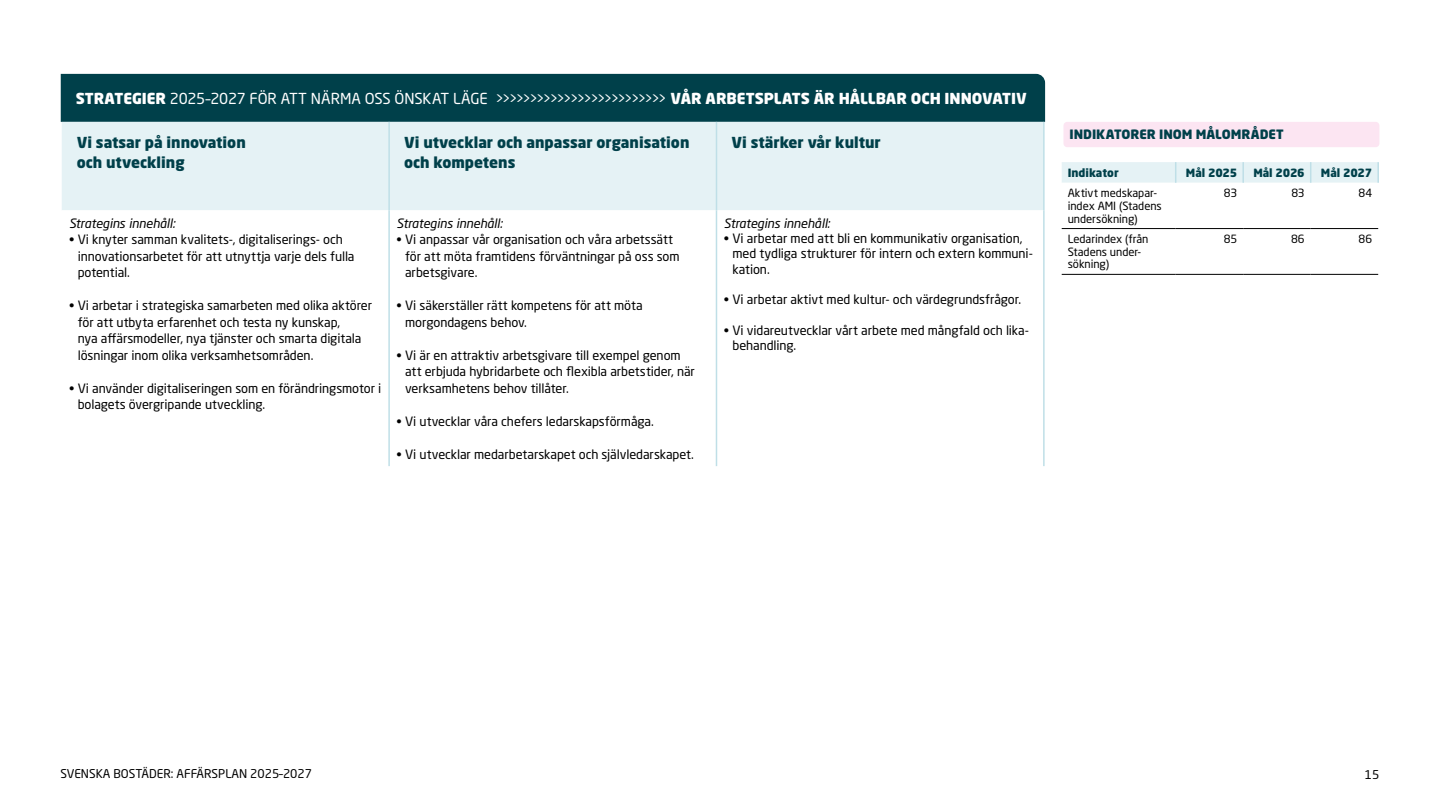
<style>
.page{position:relative;width:1440px;height:810px;background:#fff}
.page>*{position:absolute;margin:0;border:0;box-sizing:border-box;transform-origin:0 0}
.Garamond_10_5_12_25{font:15px "Neo Sans Std";letter-spacing:-.005em;color:#fff}
.Mellanrubrik-ny{font:900 15px/19.8px "Neo Sans Std";color:#00404a}
.Neo_Sans_rub_18_2{font:12.75px/16.5px "Neo Sans Std";letter-spacing:-.005em;color:#000}
.Fakta_text{font:12.75px/15.3px "Neo Sans Std";letter-spacing:-.005em;color:#000}
.Fakta_text-2{font:italic 12.75px "Neo Sans Std";letter-spacing:-.005em;color:#000}
.Garamond_10_5_12_25-2{font:900 12.75px "Neo Sans Std";color:#00404a}
.t1{font:12px "Neo Sans Std";color:#000}
.t2{font:11.25px/12.6px "Neo Sans Std";letter-spacing:-.005em;color:#000}
.t3{font:900 11.25px "Neo Sans Std";letter-spacing:-.005em;color:#00404a}
.s1{font-weight:900}
</style>
<div class="page">
<div style="left:61px;top:74px;width:984px;height:48px;background:#00404a"></div>
<hr style="left:1062px;top:274px;width:114px;height:1px;background:#000">
<hr style="left:1176px;top:274px;width:67px;height:1px;background:#000">
<hr style="left:1243px;top:274px;width:68px;height:1px;background:#000">
<hr style="left:1311px;top:274px;width:67px;height:1px;background:#000">
<svg style="left:1062px;top:162px;width:316px;height:112px"></svg>
<hr style="left:1377px;top:162px;width:2px;height:21px;background:#bfdfe7">
<div style="left:62px;top:122px;width:981px;height:88px;background:#e5f2f5"></div>
<hr style="left:388px;top:122px;width:2px;height:88px;background:#bfdfe7">
<hr style="left:388px;top:210px;width:2px;height:256px;background:#bfdfe7">
<hr style="left:716px;top:122px;width:1px;height:88px;background:#bfdfe7">
<hr style="left:716px;top:210px;width:1px;height:256px;background:#bfdfe7">
<hr style="left:1043px;top:122px;width:2px;height:88px;background:#bfdfe7">
<hr style="left:1043px;top:210px;width:2px;height:256px;background:#bfdfe7">
<div style="left:1064px;top:122px;width:315px;height:25px;background:#fce5f2;border-radius:4px"></div>
<p class="Garamond_10_5_12_25" style="left:76px;top:89px;width:953px"><span class="s1">STRATEGIER</span> 2025–2027 FÖR ATT NÄRMA OSS ÖNSKAT LÄGE &gt;&gt;&gt;&gt;&gt;&gt;&gt;&gt;&gt;&gt;&gt;&gt;&gt;&gt;&gt;&gt;&gt;&gt;&gt;&gt;&gt;&gt;&gt;&gt;&gt; <span class="s1">VÅR ARBETSPLATS ÄR HÅLLBAR OCH INNOVATIV</span></p>
<p class="Mellanrubrik-ny" style="left:77px;top:132px;width:171px">Vi satsar på innovation och utveckling</p>
<p class="Mellanrubrik-ny" style="left:404px;top:132px;width:287px">Vi utvecklar och anpassar organisation och kompetens</p>
<p class="Mellanrubrik-ny" style="left:731px;top:132px;width:151px">Vi stärker vår kultur</p>
<p class="Fakta_text-2" style="left:69px;top:215px;width:108px">Strategins innehåll:</p>
<p class="Neo_Sans_rub_18_2" style="left:78px;top:231px;width:278px;text-indent:-8px">• Vi knyter samman kvalitets-, digitaliserings- och innovationsarbetet för att utnyttja varje dels fulla potential.</p>
<p class="Neo_Sans_rub_18_2" style="left:78px;top:297px;width:296px;text-indent:-8px">• Vi arbetar i strategiska samarbeten med olika aktörer för att utbyta erfarenhet och testa ny kunskap,<br>nya affärsmodeller, nya tjänster och smarta digitala lösningar inom olika verksamhetsområden.</p>
<p class="Neo_Sans_rub_18_2" style="left:78px;top:380px;width:305px;text-indent:-8px">• Vi använder digitaliseringen som en förändringsmotor i bolagets övergripande utveckling.</p>
<p class="Fakta_text-2" style="left:397px;top:215px;width:108px">Strategins innehåll:</p>
<p class="Neo_Sans_rub_18_2" style="left:405px;top:231px;width:276px;text-indent:-8px">• Vi anpassar vår organisation och våra arbetssätt för att möta framtidens förväntningar på oss som arbetsgivare.</p>
<p class="Neo_Sans_rub_18_2" style="left:405px;top:297px;width:239px;text-indent:-8px">• Vi säkerställer rätt kompetens för att möta morgondagens behov.</p>
<p class="Neo_Sans_rub_18_2" style="left:405px;top:347px;width:291px;text-indent:-8px">• Vi är en attraktiv arbetsgivare till exempel genom att erbjuda hybridarbete och flexibla arbetstider, när verksamhetens behov tillåter.</p>
<p class="Neo_Sans_rub_18_2" style="left:397px;top:413px;width:259px">• Vi utvecklar våra chefers ledarskapsförmåga.</p>
<p class="Neo_Sans_rub_18_2" style="left:397px;top:446px;width:299px">• Vi utvecklar medarbetarskapet och självledarskapet.</p>
<p class="Fakta_text-2" style="left:724px;top:215px;width:108px">Strategins innehåll:</p>
<p class="Fakta_text" style="left:732px;top:230px;width:302px;text-indent:-8px">• Vi arbetar med att bli en kommunikativ organisation, med tydliga strukturer för intern och extern kommuni&shy;kation.</p>
<p class="Fakta_text" style="left:724px;top:292px;width:299px">• Vi arbetar aktivt med kultur- och värdegrundsfrågor.</p>
<p class="Fakta_text" style="left:732px;top:322px;width:298px;text-indent:-8px">• Vi vidareutvecklar vårt arbete med mångfald och lika&shy;behandling.</p>
<p class="Garamond_10_5_12_25-2" style="left:1070px;top:126px;width:216px">INDIKATORER INOM MÅLOMRÅDET</p>
<p class="t3" style="left:1068px;top:165px;width:52px">Indikator</p>
<p class="t3" style="left:1186px;top:165px;width:53px">Mål 2025</p>
<p class="t3" style="left:1253px;top:165px;width:53px">Mål 2026</p>
<p class="t3" style="left:1321px;top:165px;width:53px">Mål 2027</p>
<p class="t2" style="left:1068px;top:187px;width:96px">Aktivt medskapar&shy;index AMI (Stadens undersökning)</p>
<p class="t2" style="left:1224px;top:187px;width:15px">83</p>
<p class="t2" style="left:1291px;top:187px;width:15px">83</p>
<p class="t2" style="left:1358px;top:187px;width:15px">84</p>
<p class="t2" style="left:1068px;top:233px;width:82px">Ledarindex (från<br>Stadens under&shy;sökning)</p>
<p class="t2" style="left:1224px;top:233px;width:15px">85</p>
<p class="t2" style="left:1291px;top:233px;width:15px">86</p>
<p class="t2" style="left:1359px;top:233px;width:15px">86</p>
<p class="t1" style="left:61px;top:767px;width:253px">SVENSKA BOSTÄDER: AFFÄRSPLAN 2025–2027</p>
<p class="t1" style="left:1365px;top:767px;width:16px">15</p>
</div>
